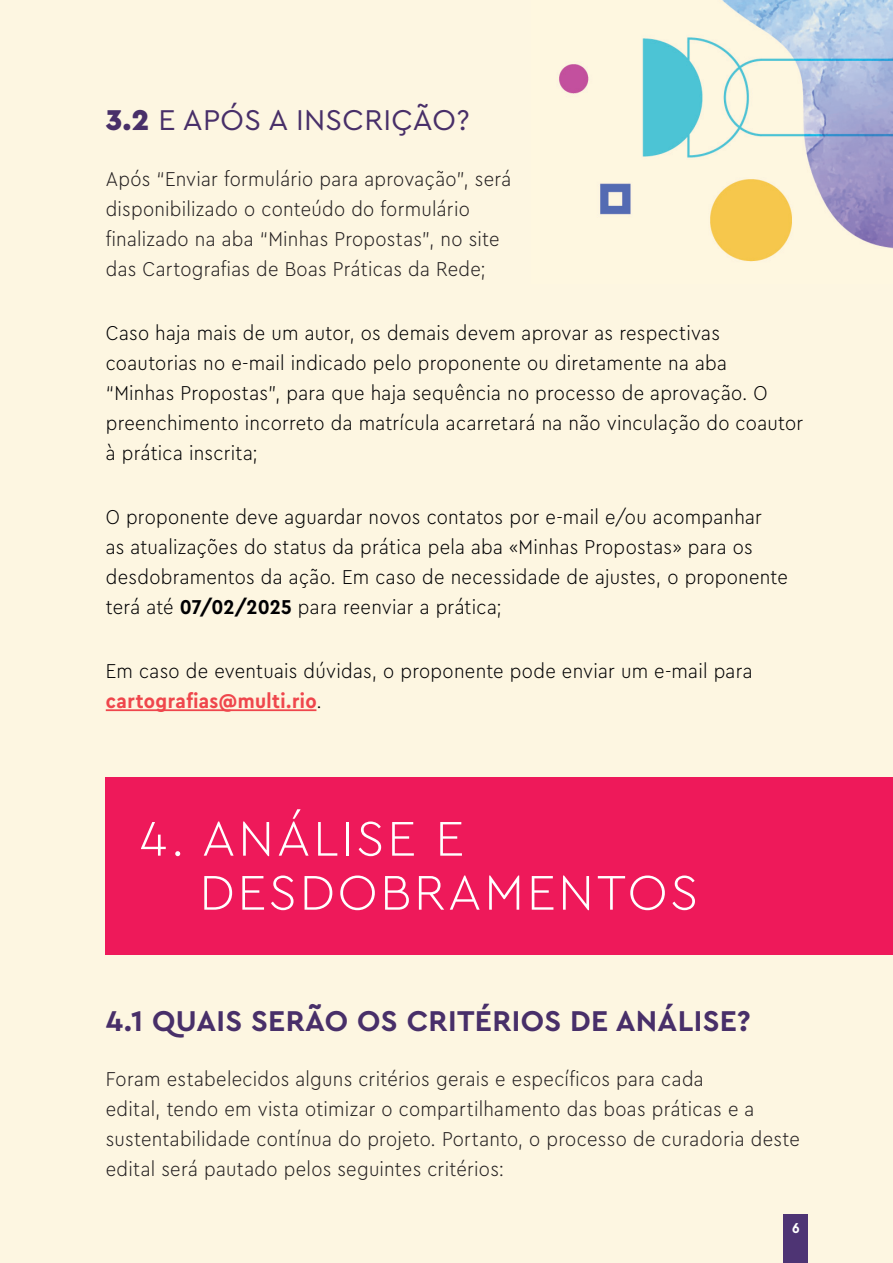
<style>
.page{position:relative;width:893px;height:1263px;background:#fdf6e1}
.page>*{position:absolute;margin:0;border:0;box-sizing:border-box;transform-origin:0 0}
.t1{font:300 51px/54px "Cera Pro";letter-spacing:.05em;color:#fff}
.t2{font:700 30px "Cera Pro";letter-spacing:.01em;color:#482f69}
.t3{font:30px "Cera Pro";letter-spacing:.01em;color:#482f69}
.t4{font:300 21px/30px "Cera Compact Pro";letter-spacing:.01em;color:#000002}
.t5{font:300 21px/30px "Cera Compact Pro";letter-spacing:.015em;color:#231f20}
.t6{font:700 15px "Cera Compact Pro";color:#fff}
.s1{font-weight:900}
.s2{font-weight:700}
.s3{font-weight:700;color:#ef464c}
</style>
<div class="page">
<div style="left:784px;top:1215px;width:24px;height:48px;background:#4e3474"></div>
<div style="left:106px;top:777px;width:787px;height:178px;background:#ee195a"></div>
<hr style="left:106px;top:709px;width:210px;height:2px;background:#ef464c">
<img style="left:531px;top:0;width:362px;height:284px">
<h2 class="t3" style="left:106px;top:100px;width:365px"><span class="s1">3.2</span> E APÓS A INSCRIÇÃO?</h2>
<p class="t5" style="left:106px;top:163px;width:407px">Após “Enviar formulário para aprovação”, será disponibilizado o conteúdo do formulário finalizado na aba “Minhas Propostas”, no site das Cartografias de Boas Práticas da Rede;</p>
<p class="t4" style="left:106px;top:317px;width:699px">Caso haja mais de um autor, os demais devem aprovar as respectivas coautorias no e-mail indicado pelo proponente ou diretamente na aba<br>“Minhas Propostas”, para que haja sequência no processo de aprovação. O preenchimento incorreto da matrícula acarretará na não vinculação do coautor à prática inscrita;</p>
<p class="t4" style="left:106px;top:501px;width:684px">O proponente deve aguardar novos contatos por e-mail e/ou acompanhar<br>as atualizações do status da prática pela aba «Minhas Propostas» para os desdobramentos da ação. Em caso de necessidade de ajustes, o proponente terá até <span class="s2">07/02/2025</span> para reenviar a prática;</p>
<p class="t4" style="left:106px;top:655px;width:648px">Em caso de eventuais dúvidas, o proponente pode enviar um e-mail para <span class="s3">cartografias@multi.rio</span>.</p>
<h1 class="t1" style="left:199px;top:809px;width:501px;text-indent:-60px">4. ANÁLISE E<br>DESDOBRAMENTOS</h1>
<h2 class="t2" style="left:106px;top:1001px;width:646px">4.1 QUAIS SERÃO OS CRITÉRIOS DE ANÁLISE?</h2>
<p class="t5" style="left:106px;top:1063px;width:696px">Foram estabelecidos alguns critérios gerais e específicos para cada<br>edital, tendo em vista otimizar o compartilhamento das boas práticas e a sustentabilidade contínua do projeto. Portanto, o processo de curadoria deste edital será pautado pelos seguintes critérios:</p>
<p class="t6" style="left:792px;top:1218px;width:9px">6</p>
</div>
